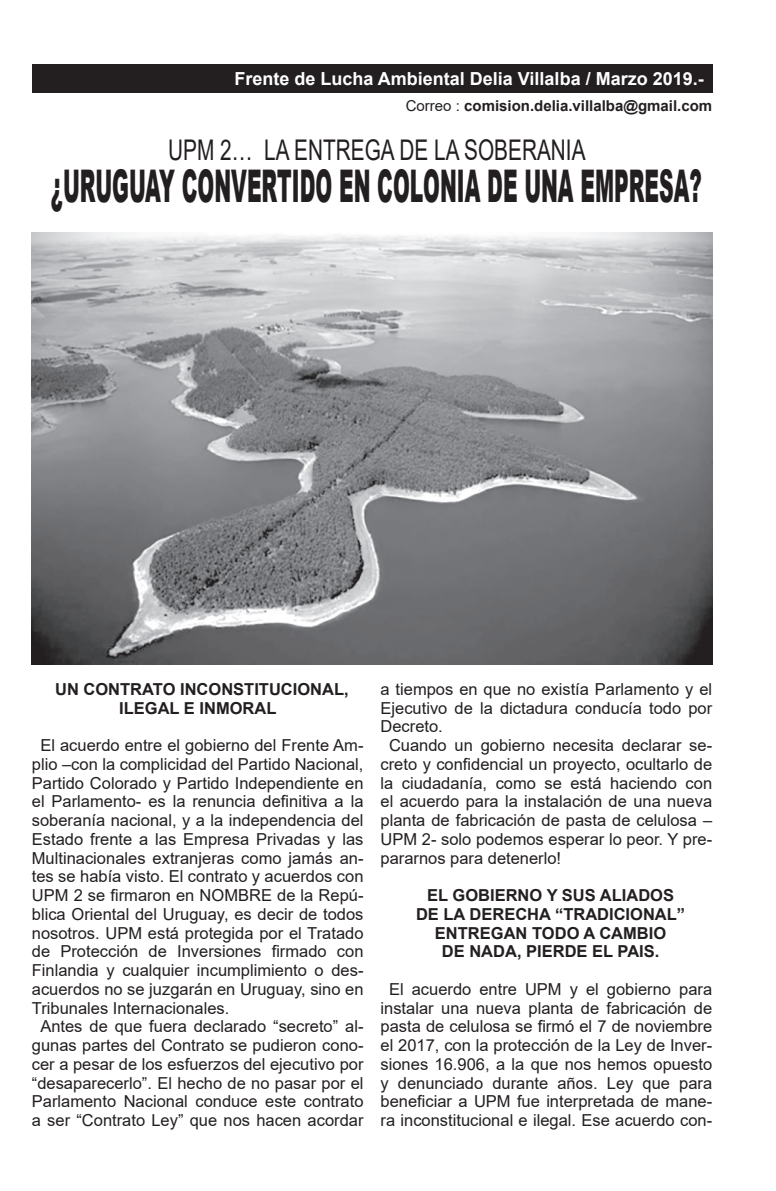
<style>
.page{position:relative;width:776px;height:1191px;background:#fff}
.page>*{position:absolute;margin:0;border:0;box-sizing:border-box;transform-origin:0 0}
.t1{font:900 45px "Arial";color:#231f20;scale:.45 1}
.t2{font:28.5px "Arial";color:#231f20;scale:.73 1}
.t3{font:700 18px "Arial";color:#fff}
.t4{font:16.5px/18.8px "Arial";color:#231f20;text-align:center}
.t5{font:700 16.5px/18.8px "Arial";color:#231f20;text-align:center}
.t6{font:700 15px "Arial";color:#231f20}
.t7{font:15px "Arial";color:#231f20}
.s1{font-weight:400}
</style>
<div class="page">
<div style="left:32px;top:64px;width:680px;height:28px;background:#231f20"></div>
<img style="left:32px;top:233px;width:680px;height:431px">
<p class="t3" style="left:235px;top:66px;width:471px">Frente de Lucha Ambiental Delia Villalba / Marzo 2019.-</p>
<p class="t6" style="left:406px;top:95px;width:308px"><span class="s1">Correo :</span> comision.delia.villalba@gmail.com</p>
<h2 class="t2" style="left:168px;top:130px;width:573px">UPM 2… LA ENTREGA DE LA SOBERANIA</h2>
<h1 class="t1" style="left:51px;top:154px;width:1449px">¿URUGUAY CONVERTIDO EN COLONIA DE UNA EMPRESA?</h1>
<p class="t5" style="left:55px;top:680px;width:295px">UN CONTRATO INCONSTITUCIONAL,<br>ILEGAL E INMORAL</p>
<p class="t4" style="left:40px;top:736px;width:325px">El acuerdo entre el gobierno del Frente Am-</p>
<p class="t4" style="left:32px;top:754px;width:333px">plio –con la complicidad del Partido Nacional,</p>
<p class="t4" style="left:32px;top:773px;width:333px">Partido Colorado y Partido Independiente en</p>
<p class="t4" style="left:32px;top:792px;width:333px">el Parlamento- es la renuncia definitiva a la</p>
<p class="t4" style="left:32px;top:810px;width:333px">soberanía nacional, y a la independencia del</p>
<p class="t4" style="left:32px;top:829px;width:333px">Estado frente a las Empresa Privadas y las</p>
<p class="t4" style="left:32px;top:848px;width:333px">Multinacionales extranjeras como jamás an-</p>
<p class="t4" style="left:32px;top:867px;width:333px">tes se había visto. El contrato y acuerdos con</p>
<p class="t4" style="left:32px;top:885px;width:333px">UPM 2 se firmaron en NOMBRE de la Repú-</p>
<p class="t4" style="left:32px;top:904px;width:333px">blica Oriental del Uruguay, es decir de todos</p>
<p class="t4" style="left:32px;top:923px;width:333px">nosotros. UPM está protegida por el Tratado</p>
<p class="t4" style="left:32px;top:942px;width:333px">de Protección de Inversiones firmado con</p>
<p class="t4" style="left:32px;top:960px;width:333px">Finlandia y cualquier incumplimiento o des-</p>
<p class="t4" style="left:32px;top:979px;width:333px">acuerdos no se juzgarán en Uruguay, sino en</p>
<p class="t4" style="left:32px;top:998px;width:199px">Tribunales Internacionales.</p>
<p class="t4" style="left:40px;top:1017px;width:325px">Antes de que fuera declarado “secreto” al-</p>
<p class="t4" style="left:32px;top:1035px;width:333px">gunas partes del Contrato se pudieron cono-</p>
<p class="t4" style="left:32px;top:1054px;width:333px">cer a pesar de los esfuerzos del ejecutivo por</p>
<p class="t4" style="left:32px;top:1073px;width:333px">“desaparecerlo”. El hecho de no pasar por el</p>
<p class="t4" style="left:32px;top:1092px;width:333px">Parlamento Nacional conduce este contrato</p>
<p class="t4" style="left:32px;top:1110px;width:333px">a ser “Contrato Ley” que nos hacen acordar</p>
<p class="t4" style="left:381px;top:679px;width:333px">a tiempos en que no existía Parlamento y el</p>
<p class="t4" style="left:381px;top:698px;width:333px">Ejecutivo de la dictadura conducía todo por</p>
<p class="t4" style="left:381px;top:717px;width:64px">Decreto.</p>
<p class="t4" style="left:389px;top:736px;width:325px">Cuando un gobierno necesita declarar se-</p>
<p class="t4" style="left:381px;top:754px;width:333px">creto y confidencial un proyecto, ocultarlo de</p>
<p class="t4" style="left:381px;top:773px;width:333px">la ciudadanía, como se está haciendo con</p>
<p class="t4" style="left:381px;top:792px;width:333px">el acuerdo para la instalación de una nueva</p>
<p class="t4" style="left:381px;top:810px;width:333px">planta de fabricación de pasta de celulosa –</p>
<p class="t4" style="left:381px;top:829px;width:333px">UPM 2- solo podemos esperar lo peor. Y pre-</p>
<p class="t4" style="left:381px;top:848px;width:182px">pararnos para detenerlo!</p>
<p class="t5" style="left:416px;top:886px;width:271px">EL GOBIERNO Y SUS ALIADOS<br>DE LA DERECHA “TRADICIONAL”<br>ENTREGAN TODO A CAMBIO<br>DE NADA, PIERDE EL PAIS.</p>
<p class="t4" style="left:381px;top:979px;width:333px">El acuerdo entre UPM y el gobierno para instalar una nueva planta de fabricación de pasta de celulosa se firmó el 7 de noviembre el 2017, con la protección de la Ley de Inver&shy;siones 16.906, a la que nos hemos opuesto y denunciado durante años. Ley que para beneficiar a UPM fue interpretada de mane&shy;ra inconstitucional e ilegal. Ese acuerdo con-</p>
<p class="t7" style="left:704px;top:1111px;width:10px">1</p>
</div>
